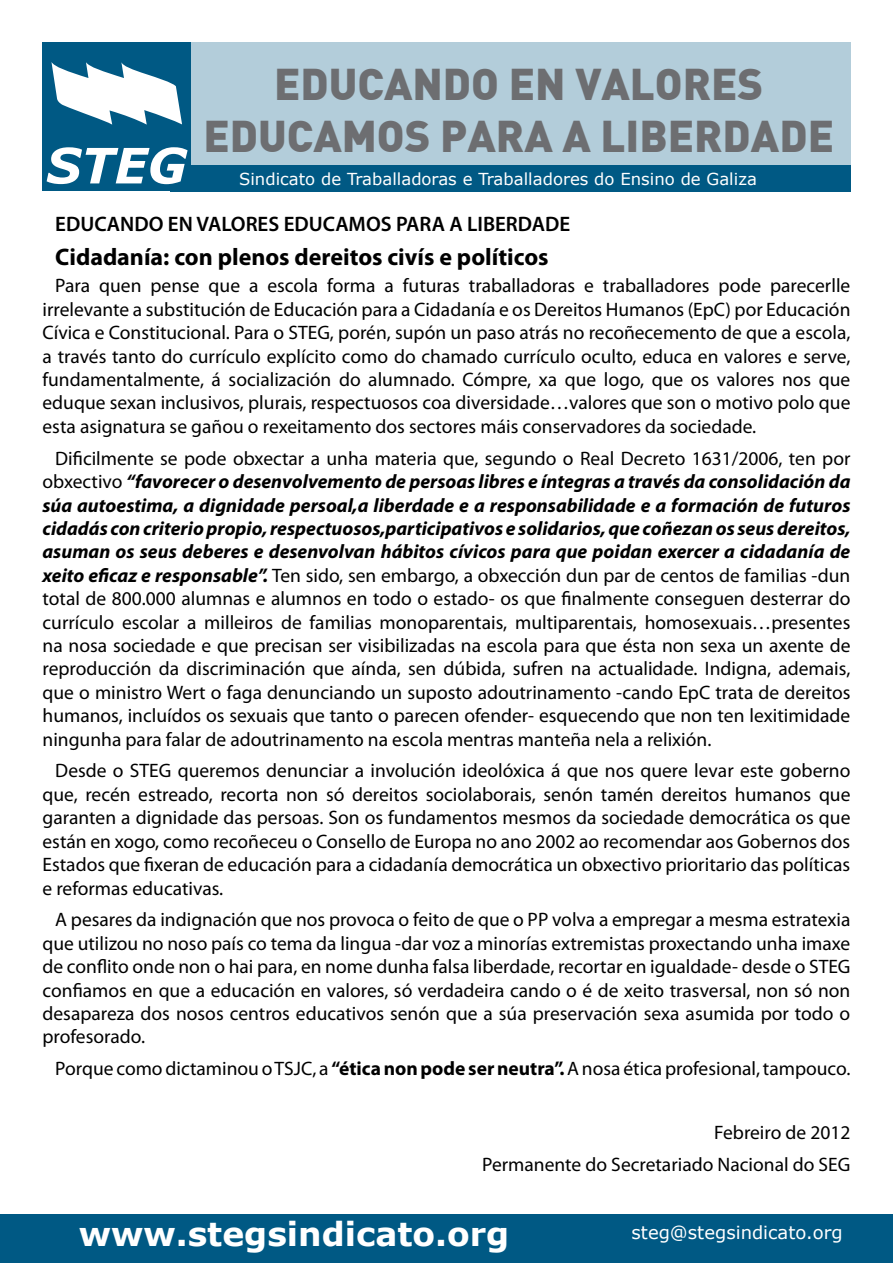
<style>
.page{position:relative;width:893px;height:1263px;background:#fff}
.page>*{position:absolute;margin:0;border:0;box-sizing:border-box;transform-origin:0 0}
.t1{font:43.5px/52.2px "DIN Black";color:#6d6e71;text-align:center}
.t2{font:700 33px "Verdana";color:#fff}
.t3{font:700 24px "Myriad Pro";color:#000}
.t4{font:600 21px "Myriad Pro";color:#000}
.t5{font:19.5px/23.4px "Myriad Pro";color:#000;text-align:justify}
.t6{font:18px "Verdana";color:#fff}
.t7{font:16.5px "Verdana";color:#fff}
.s1{font-weight:700;font-style:italic}
.s2{font-weight:700}
</style>
<div class="page">
<div style="left:187px;top:43px;width:663px;height:123px;background:#b3cdda"></div>
<div style="left:170px;top:165px;width:680px;height:26px;background:#005984"></div>
<div style="left:0;top:1214px;width:893px;height:49px;background:#005984"></div>
<div style="left:43px;top:43px;width:148px;height:148px;background:#005984"></div>
<svg style="left:47px;top:147px;width:141px;height:37px"></svg>
<svg style="left:51px;top:62px;width:131px;height:63px"></svg>
<h1 class="t1" style="left:203px;top:56px;width:632px">EDUCANDO EN VALORES<br>EDUCAMOS PARA A LIBERDADE</h1>
<p class="t7" style="left:239px;top:168px;width:519px">Sindicato de Traballadoras e Traballadores do Ensino de Galiza</p>
<p class="t4" style="left:55px;top:211px;width:517px">EDUCANDO EN VALORES EDUCAMOS PARA A LIBERDADE</p>
<p class="t3" style="left:55px;top:241px;width:495px">Cidadanía: con plenos dereitos civís e políticos</p>
<p class="t5" style="left:43px;top:274px;width:809px;text-indent:13px">Para quen pense que a escola forma a futuras traballadoras e traballadores pode parecerlle irrelevante a substitución de Educación para a Cidadanía e os Dereitos Humanos (EpC) por Educación Cívica e Constitucional. Para o STEG, porén, supón un paso atrás no recoñecemento de que a escola, a través tanto do currículo explícito como do chamado currículo oculto, educa en valores e serve, fundamentalmente, á socialización do alumnado. Cómpre, xa que logo, que os valores nos que eduque sexan inclusivos, plurais, respectuosos coa diversidade…valores que son o motivo polo que esta asignatura se gañou o rexeitamento dos sectores máis conservadores da sociedade.</p>
<p class="t5" style="left:43px;top:446px;width:810px;text-indent:13px">Dificilmente se pode obxectar a unha materia que, segundo o Real Decreto 1631/2006, ten por obxectivo <span class="s1">“favorecer o desenvolvemento de persoas libres e íntegras a través da consolidación da súa autoestima, a dignidade persoal,a liberdade e a responsabilidade e a formación de futuros cidadás con criterio propio, respectuosos,participativos e solidarios, que coñezan os seus dereitos, asuman os seus deberes e desenvolvan hábitos cívicos para que poidan exercer a cidadanía de xeito eficaz e responsable”.</span> Ten sido, sen embargo, a obxección dun par de centos de familias -dun total de 800.000 alumnas e alumnos en todo o estado- os que finalmente conseguen desterrar do currículo escolar a milleiros de familias monoparentais, multiparentais, homosexuais…presentes na nosa sociedade e que precisan ser visibilizadas na escola para que ésta non sexa un axente de reproducción da discriminación que aínda, sen dúbida, sufren na actualidade. Indigna, ademais, que o ministro Wert o faga denunciando un suposto adoutrinamento -cando EpC trata de dereitos humanos, incluídos os sexuais que tanto o parecen ofender- esquecendo que non ten lexitimidade ningunha para falar de adoutrinamento na escola mentras manteña nela a relixión.</p>
<p class="t5" style="left:43px;top:759px;width:809px;text-indent:13px">Desde o STEG queremos denunciar a involución ideolóxica á que nos quere levar este goberno que, recén estreado, recorta non só dereitos sociolaborais, senón tamén dereitos humanos que garanten a dignidade das persoas. Son os fundamentos mesmos da sociedade democrática os que están en xogo, como recoñeceu o Consello de Europa no ano 2002 ao recomendar aos Gobernos dos Estados que fixeran de educación para a cidadanía democrática un obxectivo prioritario das políticas e reformas educativas.</p>
<p class="t5" style="left:43px;top:908px;width:809px;text-indent:13px">A pesares da indignación que nos provoca o feito de que o PP volva a empregar a mesma estratexia que utilizou no noso país co tema da lingua -dar voz a minorías extremistas proxectando unha imaxe de conflito onde non o hai para, en nome dunha falsa liberdade, recortar en igualdade- desde o STEG confiamos en que a educación en valores, só verdadeira cando o é de xeito trasversal, non só non desapareza dos nosos centros educativos senón que a súa preservación sexa asumida por todo o profesorado.</p>
<p class="t5" style="left:55px;top:1057px;width:797px">Porque como dictaminou o TSJC, a <span class="s2">“ética non pode ser neutra”.</span> A nosa ética profesional, tampouco.</p>
<p class="t5" style="left:482px;top:1116px;width:370px;line-height:32px;text-align:right">Febreiro de 2012<br>Permanente do Secretariado Nacional do SEG</p>
<h2 class="t2" style="left:79px;top:1211px;width:432px">www.stegsindicato.org</h2>
<p class="t6" style="left:631px;top:1220px;width:213px">steg@stegsindicato.org</p>
</div>
